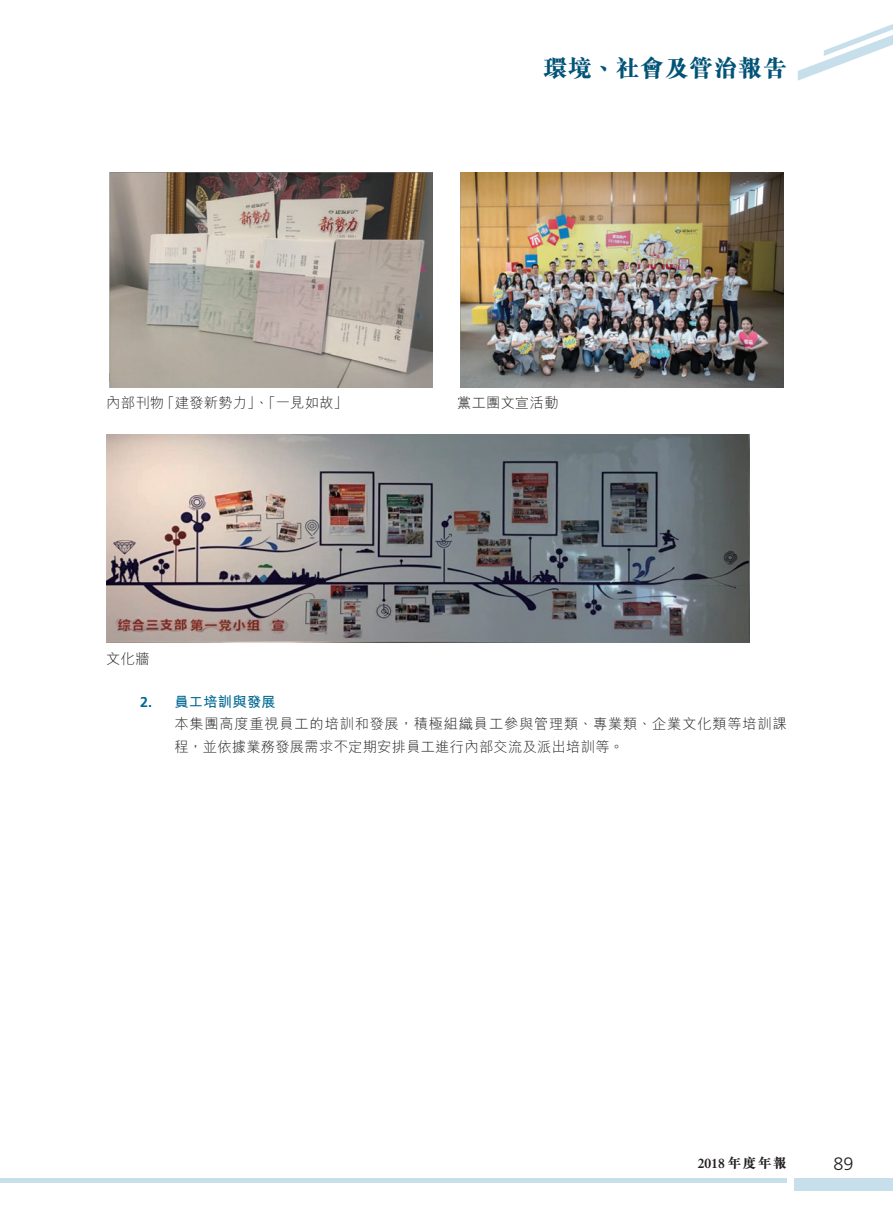
<style>
.page{position:relative;width:893px;height:1212px;background:#fff}
.page>*{position:absolute;margin:0;border:0;box-sizing:border-box;transform-origin:0 0}
.t1{font:800 24px "M Sung HK";letter-spacing:.02em;color:#005377}
.t2{font:300 18px "Frutiger LT Std";color:#231f20}
._00_txt{font:300 14.25px/22.5px "M Hei HK";letter-spacing:.055em;color:#231f20}
._50_Table_txt{font:300 14.25px "M Hei HK";letter-spacing:.02em;color:#231f20}
._02_H2{font:700 14.25px "M Hei HK";letter-spacing:.02em;color:#006893}
.t3{font:600 13.5px "Times LT Std";color:#231f20}
.s1{font-family:"Frutiger LT Std"}
.s2{font-family:"M Sung HK";font-weight:800}
</style>
<div class="page">
<div style="left:794px;top:1178px;width:99px;height:13px;background:#c7dfeb"></div>
<hr style="left:0;top:1178px;width:787px;height:4px;background:#c7dfeb">
<svg style="left:798px;top:24px;width:95px;height:57px"></svg>
<img style="left:110px;top:173px;width:322px;height:214px">
<img style="left:461px;top:173px;width:322px;height:214px">
<img style="left:106px;top:435px;width:644px;height:208px">
<h1 class="t1" style="left:543px;top:56px;width:245px">環境、社會及管治報告</h1>
<p class="_50_Table_txt" style="left:106px;top:395px;width:243px">內部刊物「建發新勢力」、「一見如故」</p>
<p class="_50_Table_txt" style="left:457px;top:395px;width:103px">黨工團文宣活動</p>
<p class="_50_Table_txt" style="left:106px;top:651px;width:45px">文化牆</p>
<p class="_02_H2" style="left:140px;top:691px;width:137px"><span class="s1">2.</span> 員工培訓與發展</p>
<p class="_00_txt" style="left:174px;top:713px;width:614px">本集團高度重視員工的培訓和發展，積極組織員工參與管理類、專業類、企業文化類等培訓課程，並依據業務發展需求不定期安排員工進行內部交流及派出培訓等。</p>
<p class="t3" style="left:698px;top:1155px;width:90px">2018<span class="s2">年度年報</span></p>
<p class="t2" style="left:833px;top:1153px;width:22px">89</p>
</div>
